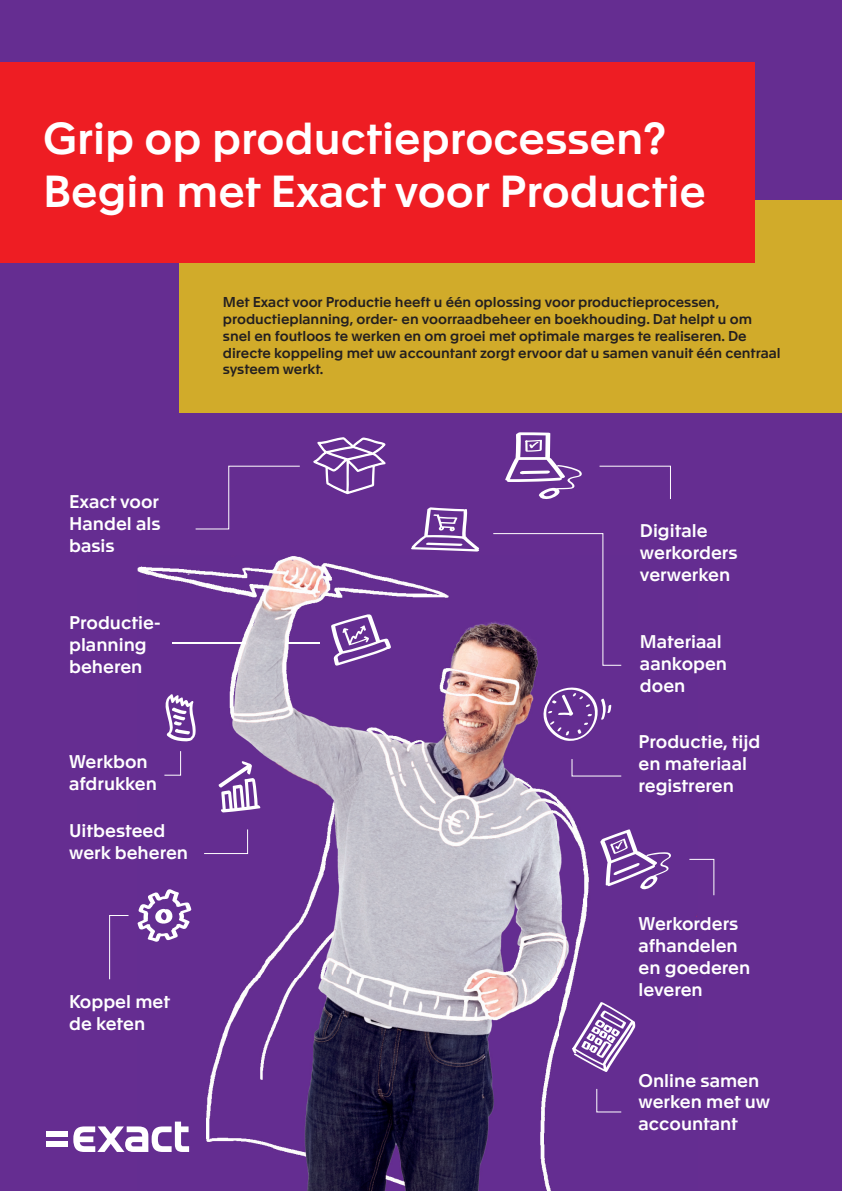
<style>
.page{position:relative;width:842px;height:1191px;background:#652d91}
.page>*{position:absolute;margin:0;border:0;box-sizing:border-box;transform-origin:0 0}
.t1{font:500 43.9px/52.7px "Apax";color:#fff}
.t2{font:500 18px/21.8px "Apax";color:#fff}
.t3{font:500 14px/16.8px "Apax";color:#231f20}
</style>
<div class="page">
<img style="left:138px;top:556px;width:559px;height:635px">
<img style="left:173px;top:643px;width:146px;height:1px">
<div style="left:180px;top:201px;width:662px;height:212px;background:#d1ab2a"></div>
<div style="left:0;top:62px;width:754px;height:201px;background:#ee1d23"></div>
<div style="left:46px;top:1131px;width:22px;height:6px;background:#fff"></div>
<div style="left:46px;top:1141px;width:22px;height:6px;background:#fff"></div>
<svg style="left:73px;top:1121px;width:116px;height:31px"></svg>
<svg style="left:600px;top:829px;width:72px;height:61px"></svg>
<svg style="left:331px;top:614px;width:60px;height:52px"></svg>
<svg style="left:599px;top:465px;width:72px;height:34px"></svg>
<svg style="left:195px;top:465px;width:105px;height:65px"></svg>
<svg style="left:313px;top:437px;width:73px;height:58px"></svg>
<svg style="left:411px;top:507px;width:68px;height:44px"></svg>
<svg style="left:505px;top:432px;width:77px;height:67px"></svg>
<svg style="left:543px;top:687px;width:68px;height:54px"></svg>
<svg style="left:165px;top:694px;width:31px;height:47px"></svg>
<svg style="left:137px;top:889px;width:55px;height:53px"></svg>
<svg style="left:572px;top:1002px;width:63px;height:70px"></svg>
<svg style="left:218px;top:761px;width:44px;height:51px"></svg>
<svg style="left:109px;top:915px;width:20px;height:65px"></svg>
<svg style="left:492px;top:533px;width:130px;height:133px"></svg>
<svg style="left:596px;top:1088px;width:26px;height:25px"></svg>
<svg style="left:688px;top:858px;width:27px;height:38px"></svg>
<svg style="left:571px;top:758px;width:51px;height:19px"></svg>
<svg style="left:163px;top:750px;width:19px;height:26px"></svg>
<svg style="left:203px;top:828px;width:46px;height:26px"></svg>
<h1 class="t1" style="left:43px;top:109px;width:664px">Grip op productieprocessen?<br>Begin met Exact voor Productie</h1>
<p class="t3" style="left:223px;top:293px;width:559px">Met Exact voor Productie heeft u één oplossing voor productieprocessen, productieplanning, order- en voorraadbeheer en boekhouding. Dat helpt u om snel en foutloos te werken en om groei met optimale marges te realiseren. De directe koppeling met uw accountant zorgt ervoor dat u samen vanuit één centraal systeem werkt.</p>
<p class="t2" style="left:69px;top:489px;width:93px;text-align:justify">Exact voor Handel als basis</p>
<p class="t2" style="left:69px;top:610px;width:93px">Productie&shy;planning beheren</p>
<p class="t2" style="left:69px;top:750px;width:89px">Werkbon afdrukken</p>
<p class="t2" style="left:69px;top:818px;width:121px">Uitbesteed werk beheren</p>
<p class="t2" style="left:69px;top:989px;width:102px">Koppel met de keten</p>
<p class="t2" style="left:640px;top:518px;width:99px">Digitale werkorders verwerken</p>
<p class="t2" style="left:640px;top:630px;width:89px">Materiaal aankopen doen</p>
<p class="t2" style="left:638px;top:729px;width:123px">Productie, tijd en materiaal registreren</p>
<p class="t2" style="left:638px;top:911px;width:113px">Werkorders afhandelen en goederen leveren</p>
<p class="t2" style="left:638px;top:1068px;width:133px">Online samen werken met uw accountant</p>
</div>
